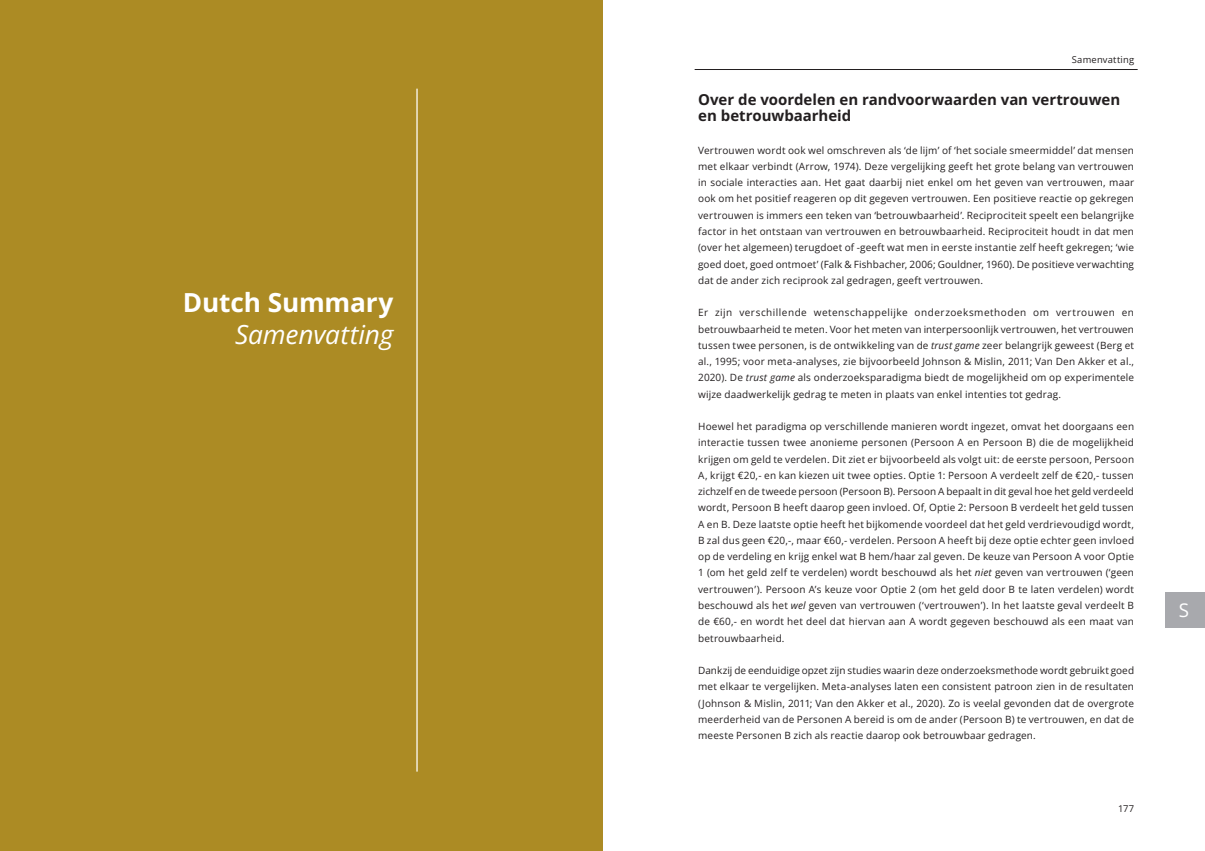
<style>
.page{position:relative;width:1205px;height:851px;background:#fff}
.page>*{position:absolute;margin:0;border:0;box-sizing:border-box;transform-origin:0 0}
.Hoofdstuk_titel{font:700 26.25px/32.5px "Open Sans";letter-spacing:-.01em;color:#fff;text-align:right}
.t1{font:18.75px "Open Sans";color:#fff}
.Kop_1{font:700 15px/16.2px "Open Sans";color:#231f20}
.Alinea___afstand{font:10px/16.2px "Open Sans";letter-spacing:.015em;color:#231f20;text-align:justify}
.t2{font:9.38px "Open Sans";letter-spacing:.02em;color:#231f20}
.s1{font-weight:400;font-style:italic}
.s2{font-style:italic}
</style>
<div class="page">
<hr style="left:694px;top:69px;width:443px;height:1px;background:#231f20">
<div style="left:0;top:0;width:602px;height:850px;background:#ac8b24"></div>
<hr style="left:416px;top:89px;width:2px;height:682px;background:#fff">
<div style="left:1164px;top:592px;width:41px;height:35px;background:#a8a9ad"></div>
<p class="Hoofdstuk_titel" style="left:183px;top:285px;width:212px">Dutch Summary<br><span class="s1">Samenvatting</span></p>
<p class="t2" style="left:1072px;top:53px;width:64px">Samenvatting</p>
<p class="Kop_1" style="left:698px;top:91px;width:423px">Over de voordelen en randvoorwaarden van vertrouwen en betrouwbaarheid</p>
<p class="Alinea___afstand" style="left:698px;top:142px;width:437px">Vertrouwen wordt ook wel omschreven als ‘de lijm’ of ‘het sociale smeermiddel’ dat mensen met elkaar verbindt (Arrow, 1974). Deze vergelijking geeft het grote belang van vertrouwen in sociale interacties aan. Het gaat daarbij niet enkel om het geven van vertrouwen, maar ook om het positief reageren op dit gegeven vertrouwen. Een positieve reactie op gekregen vertrouwen is immers een teken van ‘betrouwbaarheid’. Reciprociteit speelt een belangrijke factor in het ontstaan van vertrouwen en betrouwbaarheid. Reciprociteit houdt in dat men (over het algemeen) terugdoet of -geeft wat men in eerste instantie zelf heeft gekregen; ‘wie goed doet, goed ontmoet’ (Falk &amp; Fishbacher, 2006; Gouldner, 1960). De positieve verwachting dat de ander zich reciprook zal gedragen, geeft vertrouwen.</p>
<p class="Alinea___afstand" style="left:698px;top:304px;width:437px">Er zijn verschillende wetenschappelijke onderzoeksmethoden om vertrouwen en betrouwbaarheid te meten. Voor het meten van interpersoonlijk vertrouwen, het vertrouwen tussen twee personen, is de ontwikkeling van de <span class="s2">trust game</span> zeer belangrijk geweest (Berg et al., 1995; voor meta-analyses, zie bijvoorbeeld Johnson &amp; Mislin, 2011; Van Den Akker et al., 2020). De <span class="s2">trust game</span> als onderzoeksparadigma biedt de mogelijkheid om op experimentele wijze daadwerkelijk gedrag te meten in plaats van enkel intenties tot gedrag.</p>
<p class="Alinea___afstand" style="left:698px;top:418px;width:437px">Hoewel het paradigma op verschillende manieren wordt ingezet, omvat het doorgaans een interactie tussen twee anonieme personen (Persoon A en Persoon B) die de mogelijkheid krijgen om geld te verdelen. Dit ziet er bijvoorbeeld als volgt uit: de eerste persoon, Persoon A, krijgt €20,- en kan kiezen uit twee opties. Optie 1: Persoon A verdeelt zelf de €20,- tussen zichzelf en de tweede persoon (Persoon B). Persoon A bepaalt in dit geval hoe het geld verdeeld wordt, Persoon B heeft daarop geen invloed. Of, Optie 2: Persoon B verdeelt het geld tussen A en B. Deze laatste optie heeft het bijkomende voordeel dat het geld verdrievoudigd wordt, B zal dus geen €20,-, maar €60,- verdelen. Persoon A heeft bij deze optie echter geen invloed op de verdeling en krijg enkel wat B hem/haar zal geven. De keuze van Persoon A voor Optie 1 (om het geld zelf te verdelen) wordt beschouwd als het <span class="s2">niet</span> geven van vertrouwen (‘geen vertrouwen’). Persoon A’s keuze voor Optie 2 (om het geld door B te laten verdelen) wordt beschouwd als het <span class="s2">wel</span> geven van vertrouwen (‘vertrouwen’). In het laatste geval verdeelt B de €60,- en wordt het deel dat hiervan aan A wordt gegeven beschouwd als een maat van betrouwbaarheid.</p>
<p class="Alinea___afstand" style="left:698px;top:662px;width:437px">Dankzij de eenduidige opzet zijn studies waarin deze onderzoeksmethode wordt gebruikt goed met elkaar te vergelijken. Meta-analyses laten een consistent patroon zien in de resultaten (Johnson &amp; Mislin, 2011; Van den Akker et al., 2020). Zo is veelal gevonden dat de overgrote meerderheid van de Personen A bereid is om de ander (Persoon B) te vertrouwen, en dat de meeste Personen B zich als reactie daarop ook betrouwbaar gedragen.</p>
<p class="t2" style="left:1118px;top:801px;width:18px">177</p>
<h2 class="t1" style="left:1179px;top:597px;width:12px">S</h2>
</div>
